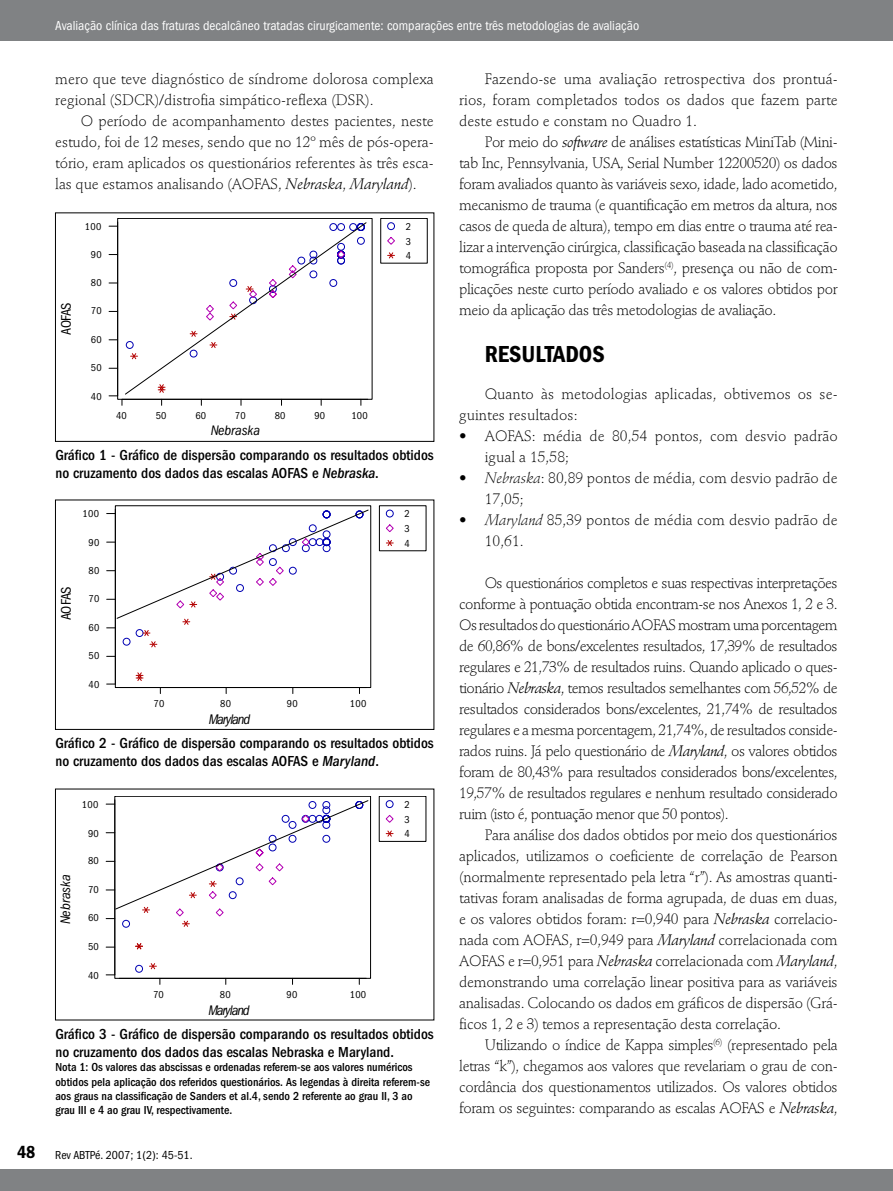
<style>
.page{position:relative;width:893px;height:1191px;background:#fff}
.page>*{position:absolute;margin:0;border:0;box-sizing:border-box;transform-origin:0 0}
.t1{font:24px "ITC Franklin Gothic Std Dm Cd";color:#000}
.t2{font:300 15px/21px "Stempel Schneidler Std";color:#000;text-align:justify}
.t3{font:500 condensed 15px/18px "ITC Franklin Gothic Std";color:#000}
.t4{font:italic condensed 14.4px "ITC Franklin Gothic Std";letter-spacing:-.075em;color:#000}
.t5{font:condensed 14.4px "ITC Franklin Gothic Std";letter-spacing:-.045em;color:#000}
.t6{font:italic condensed 14.25px "ITC Franklin Gothic Std";color:#000}
.t7{font:condensed 14.25px "ITC Franklin Gothic Std";letter-spacing:-.055em;color:#000}
.t8{font:condensed 13.5px "ITC Franklin Gothic Std";color:#fff}
.t9{font:500 condensed 12px/14.4px "ITC Franklin Gothic Std";color:#000}
.t10{font:condensed 12px "ITC Franklin Gothic Std";color:#000}
.t11{font:condensed 10.35px/14.7px "ITC Franklin Gothic Std";letter-spacing:.025em;color:#000;text-align:justify}
.s1{font-weight:400;font-style:italic}
.s2{font-style:italic}
.s3{font-family:"ITC Franklin Gothic Std Dm Cd";font-stretch:normal;font-size:18px}
</style>
<div class="page">
<div style="left:0;top:1169px;width:893px;height:22px;background:#808284"></div>
<div style="left:0;top:0;width:893px;height:40px;background:#808284"></div>
<div style="left:386px;top:510px;width:7px;height:7px;border:1px solid #0000b3;border-radius:50%"></div>
<svg style="left:386px;top:524px;width:8px;height:8px"></svg>
<svg style="left:386px;top:540px;width:7px;height:6px"></svg>
<hr style="left:120px;top:687px;width:246px;height:1px;background:#000">
<hr style="left:115px;top:509px;width:1px;height:175px;background:#000">
<svg style="left:136px;top:672px;width:7px;height:9px"></svg>
<svg style="left:107px;top:509px;width:262px;height:138px"></svg>
<div style="left:115px;top:796px;width:256px;height:182px;border:1px solid #000"></div>
<div style="left:386px;top:800px;width:7px;height:7px;border:1px solid #0000b3;border-radius:50%"></div>
<svg style="left:386px;top:815px;width:8px;height:8px"></svg>
<svg style="left:386px;top:830px;width:7px;height:6px"></svg>
<hr style="left:119px;top:978px;width:247px;height:1px;background:#000">
<hr style="left:115px;top:799px;width:1px;height:176px;background:#000">
<div style="left:135px;top:965px;width:8px;height:7px;border:1px solid #0000b3;border-radius:50%"></div>
<svg style="left:149px;top:963px;width:7px;height:6px"></svg>
<svg style="left:136px;top:943px;width:7px;height:6px"></svg>
<svg style="left:106px;top:800px;width:262px;height:127px"></svg>
<div style="left:380px;top:218px;width:47px;height:45px;border:1px solid #000"></div>
<div style="left:387px;top:222px;width:8px;height:8px;border:1px solid #0000b3;border-radius:50%"></div>
<svg style="left:387px;top:237px;width:8px;height:8px"></svg>
<svg style="left:388px;top:252px;width:6px;height:6px"></svg>
<hr style="left:122px;top:399px;width:246px;height:1px;background:#000">
<svg style="left:109px;top:222px;width:258px;height:183px"></svg>
<p class="t8" style="left:55px;top:18px;width:585px">Avaliação clínica das fraturas decalcâneo tratadas cirurgicamente: comparações entre três metodologias de avaliação</p>
<p class="t2" style="left:55px;top:68px;width:380px">mero que teve diagnóstico de síndrome dolorosa complexa regional (SDCR)/distrofia simpático-reflexa (DSR).</p>
<p class="t2" style="left:55px;top:110px;width:380px;text-indent:26px">O período de acompanhamento destes pacientes, neste estudo, foi de 12 meses, sendo que no 12º mês de pós-opera&shy;tório, eram aplicados os questionários referentes às três esca&shy;las que estamos analisando (AOFAS, <span class="s1">Nebraska</span>, <span class="s1">Maryland</span>).</p>
<p class="t2" style="left:459px;top:68px;width:380px;text-indent:26px">Fazendo-se uma avaliação retrospectiva dos prontuá&shy;rios, foram completados todos os dados que fazem parte deste estudo e constam no Quadro 1.</p>
<p class="t2" style="left:459px;top:131px;width:380px;text-indent:26px">Por meio do <span class="s1">software</span> de análises estatísticas MiniTab (Mini&shy;tab Inc, Pennsylvania, USA, Serial Number 12200520) os dados foram avaliados quanto às variáveis sexo, idade, lado acometido, mecanismo de trauma (e quantificação em metros da altura, nos casos de queda de altura), tempo em dias entre o trauma até rea&shy;lizar a intervenção cirúrgica, classificação baseada na classificação tomográfica proposta por Sanders<sup>(4)</sup>, presença ou não de com&shy;plicações neste curto período avaliado e os valores obtidos por meio da aplicação das três metodologias de avaliação.</p>
<h1 class="t1" style="left:485px;top:340px;width:121px">RESULTADOS</h1>
<p class="t2" style="left:459px;top:383px;width:380px;text-indent:26px">Quanto às metodologias aplicadas, obtivemos os se&shy;guintes resultados:</p>
<p class="t2" style="left:485px;top:425px;width:354px;text-indent:-26px">• AOFAS: média de 80,54 pontos, com desvio padrão igual a 15,58;</p>
<p class="t2" style="left:485px;top:467px;width:354px;text-indent:-26px">• <span class="s2">Nebraska</span>: 80,89 pontos de média, com desvio padrão de<br>17,05;</p>
<p class="t2" style="left:485px;top:509px;width:354px;text-indent:-26px">• <span class="s2">Maryland</span> 85,39 pontos de média com desvio padrão de<br>10,61.</p>
<p class="t2" style="left:459px;top:572px;width:380px;text-indent:26px">Os questionários completos e suas respectivas interpretações conforme à pontuação obtida encontram-se nos Anexos 1, 2 e 3.<br>Os resultados do questionário AOFAS mostram uma porcentagem de 60,86% de bons/excelentes resultados, 17,39% de resultados regulares e 21,73% de resultados ruins. Quando aplicado o ques&shy;tionário <span class="s1">Nebraska</span>, temos resultados semelhantes com 56,52% de resultados considerados bons/excelentes, 21,74% de resultados regulares e a mesma porcentagem, 21,74%, de resultados conside&shy;rados ruins. Já pelo questionário de <span class="s1">Maryland</span>, os valores obtidos foram de 80,43% para resultados considerados bons/excelentes, 19,57% de resultados regulares e nenhum resultado considerado ruim (isto é, pontuação menor que 50 pontos).</p>
<p class="t2" style="left:459px;top:824px;width:380px;text-indent:26px">Para análise dos dados obtidos por meio dos questionários aplicados, utilizamos o coeficiente de correlação de Pearson (normalmente representado pela letra “r”). As amostras quanti&shy;tativas foram analisadas de forma agrupada, de duas em duas, e os valores obtidos foram: r=0,940 para <span class="s1">Nebraska</span> correlacio&shy;nada com AOFAS, r=0,949 para <span class="s1">Maryland</span> correlacionada com AOFAS e r=0,951 para <span class="s1">Nebraska</span> correlacionada com <span class="s1">Maryland</span>, demonstrando uma correlação linear positiva para as variáveis analisadas. Colocando os dados em gráficos de dispersão (Grá&shy;ficos 1, 2 e 3) temos a representação desta correlação.</p>
<p class="t2" style="left:459px;top:1034px;width:380px;text-indent:26px">Utilizando o índice de Kappa simples<sup>(6)</sup> (representado pela letras “k”), chegamos aos valores que revelariam o grau de con&shy;cordância dos questionamentos utilizados. Os valores obtidos foram os seguintes: comparando as escalas AOFAS e <span class="s1">Nebraska</span>,</p>
<p class="t11" style="left:85px;top:219px;width:18px">100</p>
<p class="t11" style="left:91px;top:248px;width:12px">90</p>
<p class="t11" style="left:91px;top:275px;width:12px">80</p>
<p class="t11" style="left:91px;top:303px;width:12px">70</p>
<p class="t11" style="left:91px;top:332px;width:12px">60</p>
<p class="t11" style="left:91px;top:360px;width:12px">50</p>
<p class="t11" style="left:91px;top:389px;width:12px">40</p>
<p class="t11" style="left:406px;top:219px;width:7px">2<br>3<br>4</p>
<p class="t7" style="left:58px;top:335px;width:34px;rotate:-90deg">AOFAS</p>
<p class="t11" style="left:116px;top:408px;width:12px">40</p>
<p class="t11" style="left:156px;top:408px;width:12px">50</p>
<p class="t11" style="left:195px;top:408px;width:12px">60</p>
<p class="t11" style="left:235px;top:408px;width:12px">70</p>
<p class="t11" style="left:275px;top:408px;width:12px">80</p>
<p class="t11" style="left:314px;top:408px;width:12px">90</p>
<p class="t11" style="left:351px;top:408px;width:18px">100</p>
<p class="t6" style="left:211px;top:422px;width:51px">Nebraska</p>
<p class="t3" style="left:55px;top:446px;width:380px">Gráfico 1 - Gráfico de dispersão comparando os resultados obtidos no cruzamento dos dados das escalas AOFAS e <span class="s2">Nebraska</span>.</p>
<p class="t11" style="left:83px;top:506px;width:18px">100</p>
<p class="t11" style="left:89px;top:535px;width:12px">90</p>
<p class="t11" style="left:89px;top:563px;width:12px">80</p>
<p class="t11" style="left:89px;top:591px;width:12px">70</p>
<p class="t11" style="left:89px;top:620px;width:12px">60</p>
<p class="t11" style="left:89px;top:648px;width:12px">50</p>
<p class="t11" style="left:89px;top:677px;width:12px">40</p>
<p class="t11" style="left:404px;top:506px;width:7px">2<br>3<br>4</p>
<p class="t5" style="left:58px;top:620px;width:35px;rotate:-90deg">AOFAS</p>
<p class="t11" style="left:154px;top:696px;width:12px">70</p>
<p class="t11" style="left:220px;top:696px;width:12px">80</p>
<p class="t11" style="left:287px;top:696px;width:12px">90</p>
<p class="t11" style="left:350px;top:696px;width:18px">100</p>
<p class="t4" style="left:209px;top:711px;width:43px">Maryland</p>
<p class="t3" style="left:55px;top:734px;width:380px">Gráfico 2 - Gráfico de dispersão comparando os resultados obtidos no cruzamento dos dados das escalas AOFAS e <span class="s2">Maryland</span>.</p>
<p class="t11" style="left:82px;top:797px;width:18px">100</p>
<p class="t11" style="left:88px;top:826px;width:12px">90</p>
<p class="t11" style="left:88px;top:853px;width:12px">80</p>
<p class="t11" style="left:88px;top:882px;width:12px">70</p>
<p class="t11" style="left:88px;top:910px;width:12px">60</p>
<p class="t11" style="left:88px;top:939px;width:12px">50</p>
<p class="t11" style="left:88px;top:968px;width:12px">40</p>
<p class="t11" style="left:404px;top:797px;width:7px">2<br>3<br>4</p>
<p class="t4" style="left:57px;top:923px;width:51px;rotate:-90deg">Nebraska</p>
<p class="t11" style="left:153px;top:987px;width:12px">70</p>
<p class="t11" style="left:220px;top:987px;width:12px">80</p>
<p class="t11" style="left:286px;top:987px;width:12px">90</p>
<p class="t11" style="left:350px;top:987px;width:18px">100</p>
<p class="t4" style="left:209px;top:1001px;width:43px">Maryland</p>
<p class="t3" style="left:55px;top:1025px;width:380px">Gráfico 3 - Gráfico de dispersão comparando os resultados obtidos no cruzamento dos dados das escalas Nebraska e Maryland.</p>
<p class="t9" style="left:55px;top:1060px;width:376px">Nota 1: Os valores das abscissas e ordenadas referem-se aos valores numéricos obtidos pela aplicação dos referidos questionários. As legendas à direita referem-se aos graus na classificação de Sanders et al.4, sendo 2 referente ao grau II, 3 ao grau III e 4 ao grau IV, respectivamente.</p>
<p class="t10" style="left:17px;top:1148px;width:177px"><span class="s3">48</span> Rev ABTPé. 2007; 1(2): 45-51.</p>
</div>
